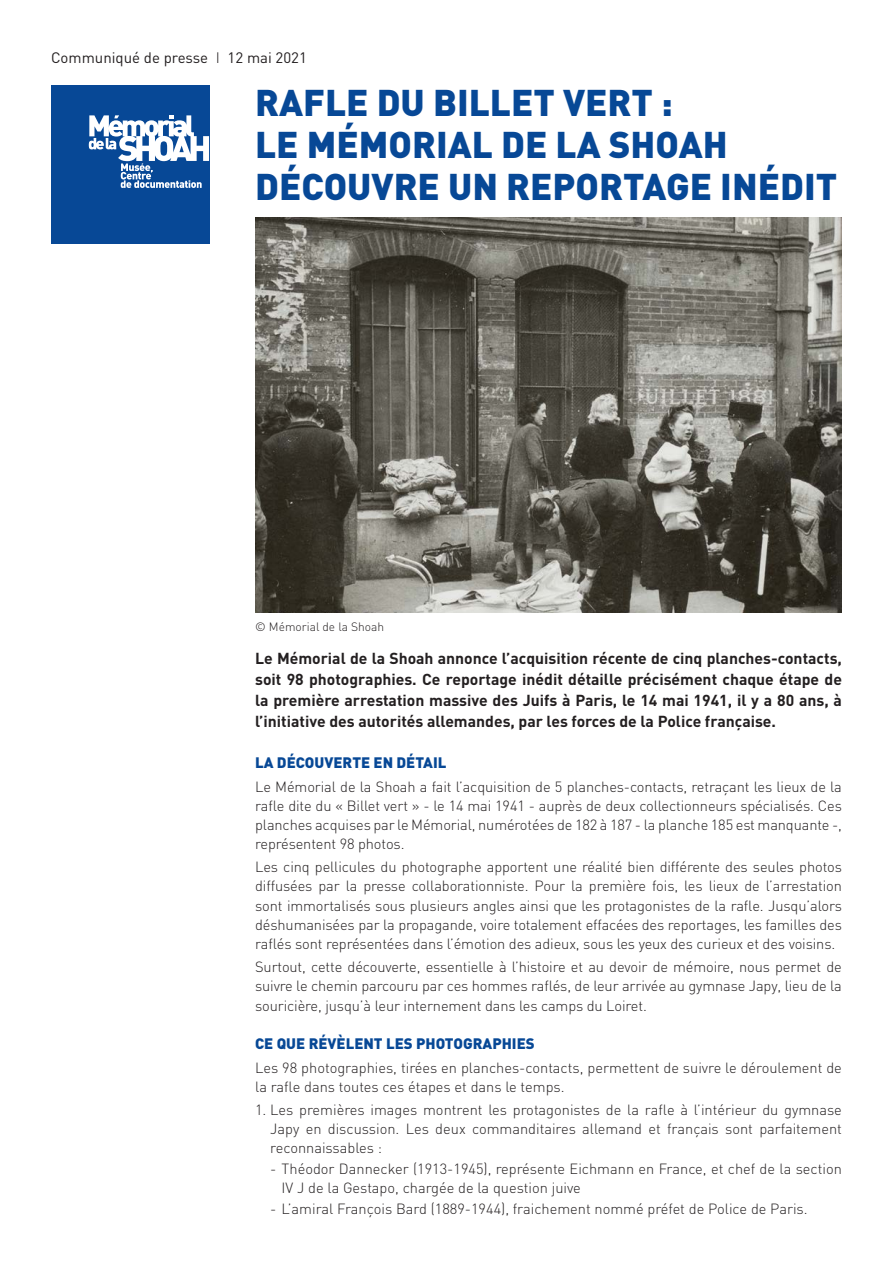
<style>
.page{position:relative;width:893px;height:1263px;background:#fff}
.page>*{position:absolute;margin:0;border:0;box-sizing:border-box;transform-origin:0 0}
.t1{font:900 36.75px/42px "DIN";color:#074896}
.t2{font:700 15.75px/21px "DIN";color:#231f20;text-align:justify}
.t3{font:900 15px "DIN";color:#074896}
.t4{font:15px "DIN";color:#231f20}
.t5{font:300 14.7px/19.2px "DIN";color:#231f20;text-align:justify}
.t6{font:300 12px "DIN";color:#231f20}
.s1{font-weight:300}
</style>
<div class="page">
<div style="left:51px;top:85px;width:158px;height:158px;background:#074896"></div>
<svg style="left:89px;top:115px;width:120px;height:73px"></svg>
<img style="left:255px;top:217px;width:587px;height:395px">
<p class="t4" style="left:51px;top:48px;width:257px">Communiqué de presse <span class="s1">I</span> 12 mai 2021</p>
<h1 class="t1" style="left:255px;top:80px;width:584px">RAFLE DU BILLET VERT :<br>LE MÉMORIAL DE LA SHOAH<br>DÉCOUVRE UN REPORTAGE INÉDIT</h1>
<p class="t6" style="left:255px;top:619px;width:131px">© Mémorial de la Shoah</p>
<p class="t2" style="left:255px;top:647px;width:588px">Le Mémorial de la Shoah annonce l’acquisition récente de cinq planches-contacts, soit 98 photographies. Ce reportage inédit détaille précisément chaque étape de la première arrestation massive des Juifs à Paris, le 14 mai 1941, il y a 80 ans, à l’initiative des autorités allemandes, par les forces de la Police française.</p>
<p class="t3" style="left:255px;top:753px;width:193px">LA DÉCOUVERTE EN DÉTAIL</p>
<p class="t5" style="left:255px;top:776px;width:588px">Le Mémorial de la Shoah a fait l’acquisition de 5 planches-contacts, retraçant les lieux de la rafle dite du « Billet vert » - le 14 mai 1941 - auprès de deux collectionneurs spécialisés. Ces planches acquises par le Mémorial, numérotées de 182 à 187 - la planche 185 est manquante -, représentent 98 photos.</p>
<p class="t5" style="left:255px;top:857px;width:588px">Les cinq pellicules du photographe apportent une réalité bien différente des seules photos diffusées par la presse collaborationniste. Pour la première fois, les lieux de l’arrestation sont immortalisés sous plusieurs angles ainsi que les protagonistes de la rafle. Jusqu’alors déshumanisées par la propagande, voire totalement effacées des reportages, les familles des raflés sont représentées dans l’émotion des adieux, sous les yeux des curieux et des voisins.</p>
<p class="t5" style="left:255px;top:957px;width:588px">Surtout, cette découverte, essentielle à l’histoire et au devoir de mémoire, nous permet de suivre le chemin parcouru par ces hommes raflés, de leur arrivée au gymnase Japy, lieu de la souricière, jusqu’à leur internement dans les camps du Loiret.</p>
<p class="t3" style="left:255px;top:1034px;width:281px">CE QUE RÉVÈLENT LES PHOTOGRAPHIES</p>
<p class="t5" style="left:255px;top:1057px;width:588px">Les 98 photographies, tirées en planches-contacts, permettent de suivre le déroulement de la rafle dans toutes ces étapes et dans le temps.</p>
<p class="t5" style="left:270px;top:1100px;width:573px;text-indent:-15px">1. Les premières images montrent les protagonistes de la rafle à l’intérieur du gymnase Japy en discussion. Les deux commanditaires allemand et français sont parfaitement reconnaissables :</p>
<p class="t5" style="left:282px;top:1159px;width:562px;text-indent:-12px">- Théodor Dannecker (1913-1945), représente Eichmann en France, et chef de la section<br>IV J de la Gestapo, chargée de la question juive</p>
<p class="t5" style="left:270px;top:1199px;width:539px">- L’amiral François Bard (1889-1944), fraichement nommé préfet de Police de Paris.</p>
</div>
